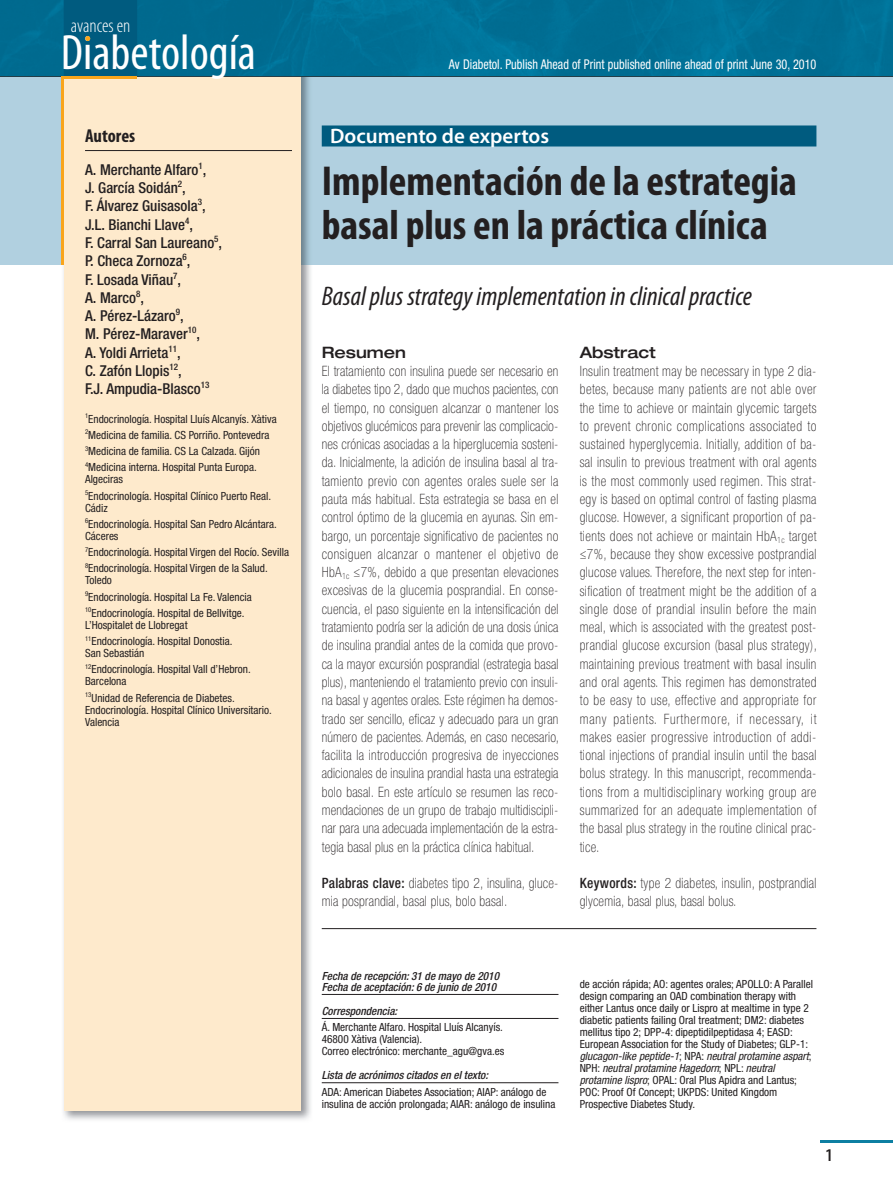
<style>
.page{position:relative;width:893px;height:1191px;background:#fff}
.page>*{position:absolute;margin:0;border:0;box-sizing:border-box;transform-origin:0 0}
.t1{font:condensed 49.95px "Myriad Pro";color:#fff}
.t2{font:700 condensed 42px/43.5px "Myriad Pro";color:#231f20}
.t3{font:italic condensed 27px "Myriad Pro";color:#231f20}
.t4{font:600 21px "Myriad Pro";color:#fff}
.t5{font:300 condensed 19.5px "Myriad Pro";color:#fff}
.t6{font:700 condensed 18.75px "Myriad Pro";color:#231f20}
.t7{font:600 condensed 18px "Myriad Pro";color:#231f20}
.t8{font:500 expanded 15.75px "Helvetica Neue LT Std";color:#231f20}
.t9{font:500 condensed 15px/18.3px "Helvetica Neue LT Std";color:#231f20}
.t10{font:100 condensed 14.25px/18.3px "Helvetica Neue LT Std";letter-spacing:.02em;color:#231f20;text-align:justify;scale:.95 1}
.t11{font:condensed 13.5px "Helvetica Neue LT Std";color:#fff;scale:.9 1}
.t12{font:condensed 11.25px/12px "Helvetica Neue LT Std";color:#231f20}
.t13{font:italic 500 condensed 11.25px/11.2px "Helvetica Neue LT Std";color:#231f20}
.s1{font-weight:500}
.s2{font-style:italic}
</style>
<div class="page">
<div style="left:0;top:0;width:893px;height:265px;background:#b1d0e0"></div>
<img style="left:63px;top:265px;width:248px;height:855px">
<img style="left:300px;top:77px;width:9px;height:188px">
<div style="left:64px;top:0;width:236px;height:1110px;background:#feeacc"></div>
<hr style="left:85px;top:150px;width:207px;height:1px;background:#231f20">
<hr style="left:0;top:76px;width:893px;height:1px;background:#231f20">
<img style="left:0;top:0;width:893px;height:76px">
<div style="left:64px;top:0;width:73px;height:77px;background:#005b7f"></div>
<hr style="left:64px;top:76px;width:73px;height:3px;background:#f9a51b">
<svg style="left:85px;top:36px;width:5px;height:5px"></svg>
<hr style="left:61px;top:76px;width:3px;height:189px;background:#f9a51b">
<hr style="left:821px;top:1140px;width:72px;height:2px;background:#0d7fa2">
<div style="left:322px;top:125px;width:494px;height:21px;background:#005b7f"></div>
<hr style="left:322px;top:994px;width:236px;height:1px;background:#231f20">
<hr style="left:322px;top:1018px;width:236px;height:1px;background:#231f20">
<hr style="left:322px;top:1082px;width:236px;height:1px;background:#231f20">
<hr style="left:322px;top:928px;width:494px;height:1px;background:#231f20">
<h3 class="t5" style="left:71px;top:18px;width:61px">avances en</h3>
<h1 class="t1" style="left:61px;top:33px;width:197px">Diabetología</h1>
<h3 class="t6" style="left:85px;top:128px;width:52px">Autores</h3>
<p class="t9" style="left:85px;top:162px;width:139px">A. Merchante Alfaro<sup>1</sup>,<br>J. García Soidán<sup>2</sup>,<br>F. Álvarez Guisasola<sup>3</sup>,<br>J.L. Bianchi Llave<sup>4</sup>,<br>F. Carral San Laureano<sup>5</sup>,<br>P. Checa Zornoza<sup>6</sup>,<br>F. Losada Viñau<sup>7</sup>,<br>A. Marco<sup>8</sup>,<br>A. Pérez-Lázaro<sup>9</sup>,<br>M. Pérez-Maraver<sup>10</sup>,<br>A. Yoldi Arrieta<sup>11</sup>,<br>C. Zafón Llopis<sup>12</sup>,<br>F.J. Ampudia-Blasco<sup>13</sup></p>
<p class="t12" style="left:85px;top:412px;width:193px;line-height:16.2px"><sup>1</sup>Endocrinología. Hospital Lluís Alcanyís. Xàtiva <sup>2</sup>Medicina de familia. CS Porriño. Pontevedra <sup>3</sup>Medicina de familia. CS La Calzada. Gijón <sup>4</sup>Medicina interna. Hospital Punta Europa.</p>
<p class="t12" style="left:85px;top:472px;width:188px;line-height:16.2px">Algeciras<br><sup>5</sup>Endocrinología. Hospital Clínico Puerto Real.</p>
<p class="t12" style="left:85px;top:501px;width:193px;line-height:16.2px">Cádiz<br><sup>6</sup>Endocrinología. Hospital San Pedro Alcántara.</p>
<p class="t12" style="left:85px;top:529px;width:205px;line-height:16.2px">Cáceres<br><sup>7</sup>Endocrinología. Hospital Virgen del Rocío. Sevilla<br><sup>8</sup>Endocrinología. Hospital Virgen de la Salud.</p>
<p class="t12" style="left:85px;top:573px;width:168px;line-height:16.2px">Toledo<br><sup>9</sup>Endocrinología. Hospital La Fe. Valencia<br><sup>10</sup>Endocrinología. Hospital de Bellvitge.</p>
<p class="t12" style="left:85px;top:618px;width:149px;line-height:16.2px">L’Hospitalet de Llobregat<br><sup>11</sup>Endocrinología. Hospital Donostia.</p>
<p class="t12" style="left:85px;top:646px;width:167px;line-height:16.2px">San Sebastián<br><sup>12</sup>Endocrinología. Hospital Vall d’Hebron.</p>
<p class="t12" style="left:85px;top:674px;width:151px;line-height:16.2px">Barcelona<br><sup>13</sup>Unidad de Referencia de Diabetes.</p>
<p class="t12" style="left:85px;top:705px;width:188px">Endocrinología. Hospital Clínico Universitario.<br>Valencia</p>
<p class="t11" style="left:449px;top:59px;width:410px">Av Diabetol. Publish Ahead of Print published online ahead of print June 30, 2010</p>
<h3 class="t4" style="left:330px;top:128px;width:220px">Documento de expertos</h3>
<h2 class="t2" style="left:322px;top:164px;width:477px">Implementación de la estrategia basal plus en la práctica clínica</h2>
<h3 class="t3" style="left:322px;top:286px;width:432px">Basal plus strategy implementation in clinical practice</h3>
<p class="t8" style="left:322px;top:346px;width:86px">Resumen</p>
<p class="t10" style="left:322px;top:363px;width:251px">El tratamiento con insulina puede ser necesario en la diabetes tipo 2, dado que muchos pacientes, con el tiempo, no consiguen alcanzar o mantener los objetivos glucémicos para prevenir las complicacio&shy;nes crónicas asociadas a la hiperglucemia sosteni&shy;da. Inicialmente, la adición de insulina basal al tra&shy;tamiento previo con agentes orales suele ser la pauta más habitual. Esta estrategia se basa en el control óptimo de la glucemia en ayunas. Sin em&shy;bargo, un porcentaje significativo de pacientes no consiguen alcanzar o mantener el objetivo de HbA<sub>1c</sub> ≤7%, debido a que presentan elevaciones excesivas de la glucemia posprandial. En conse&shy;cuencia, el paso siguiente en la intensificación del tratamiento podría ser la adición de una dosis única de insulina prandial antes de la comida que provo&shy;ca la mayor excursión posprandial (estrategia basal plus), manteniendo el tratamiento previo con insuli&shy;na basal y agentes orales. Este régimen ha demos&shy;trado ser sencillo, eficaz y adecuado para un gran número de pacientes. Además, en caso necesario, facilita la introducción progresiva de inyecciones adicionales de insulina prandial hasta una estrategia bolo basal. En este artículo se resumen las reco&shy;mendaciones de un grupo de trabajo multidiscipli&shy;nar para una adecuada implementación de la estra&shy;tegia basal plus en la práctica clínica habitual.</p>
<p class="t10" style="left:322px;top:875px;width:251px"><span class="s1">Palabras clave:</span> diabetes tipo 2, insulina, gluce&shy;mia posprandial, basal plus, bolo basal.</p>
<p class="t8" style="left:580px;top:346px;width:78px">Abstract</p>
<p class="t10" style="left:580px;top:363px;width:251px">Insulin treatment may be necessary in type 2 dia&shy;betes, because many patients are not able over the time to achieve or maintain glycemic targets to prevent chronic complications associated to sustained hyperglycemia. Initially, addition of ba&shy;sal insulin to previous treatment with oral agents is the most commonly used regimen. This strat&shy;egy is based on optimal control of fasting plasma glucose. However, a significant proportion of pa&shy;tients does not achieve or maintain HbA<sub>1c</sub> target ≤7%, because they show excessive postprandial glucose values. Therefore, the next step for inten&shy;sification of treatment might be the addition of a single dose of prandial insulin before the main meal, which is associated with the greatest post&shy;prandial glucose excursion (basal plus strategy), maintaining previous treatment with basal insulin and oral agents. This regimen has demonstrated to be easy to use, effective and appropriate for many patients. Furthermore, if necessary, it makes easier progressive introduction of addi&shy;tional injections of prandial insulin until the basal bolus strategy. In this manuscript, recommenda&shy;tions from a multidisciplinary working group are summarized for an adequate implementation of the basal plus strategy in the routine clinical prac&shy;tice.</p>
<p class="t10" style="left:580px;top:875px;width:251px"><span class="s1">Keywords:</span> type 2 diabetes, insulin, postprandial glycemia, basal plus, basal bolus.</p>
<p class="t13" style="left:322px;top:971px;width:179px">Fecha de recepción: 31 de mayo de 2010<br>Fecha de aceptación: 6 de junio de 2010</p>
<p class="t13" style="left:322px;top:1006px;width:77px">Correspondencia:</p>
<p class="t12" style="left:322px;top:1022px;width:184px">Á. Merchante Alfaro. Hospital Lluís Alcanyís.<br>46800 Xàtiva (Valencia).<br>Correo electrónico: merchante_agu@gva.es</p>
<p class="t13" style="left:322px;top:1071px;width:168px">Lista de acrónimos citados en el texto:</p>
<p class="t12" style="left:322px;top:1087px;width:235px">ADA: American Diabetes Association; AIAP: análogo de insulina de acción prolongada; AIAR: análogo de insulina</p>
<p class="t12" style="left:580px;top:979px;width:235px">de acción rápida; AO: agentes orales; APOLLO: A Parallel design comparing an OAD combination therapy with either Lantus once daily or Lispro at mealtime in type 2 diabetic patients failing Oral treatment; DM2: diabetes mellitus tipo 2; DPP-4: dipeptidilpeptidasa 4; EASD:<br>European Association for the Study of Diabetes; GLP-1: <span class="s2">glucagon-like peptide-1</span>; NPA: <span class="s2">neutral protamine aspart</span>; NPH: <span class="s2">neutral protamine Hagedorn</span>; NPL: <span class="s2">neutral protamine lispro</span>; OPAL: Oral Plus Apidra and Lantus; POC: Proof Of Concept; UKPDS: United Kingdom Prospective Diabetes Study.</p>
<p class="t7" style="left:825px;top:1148px;width:9px">1</p>
</div>
